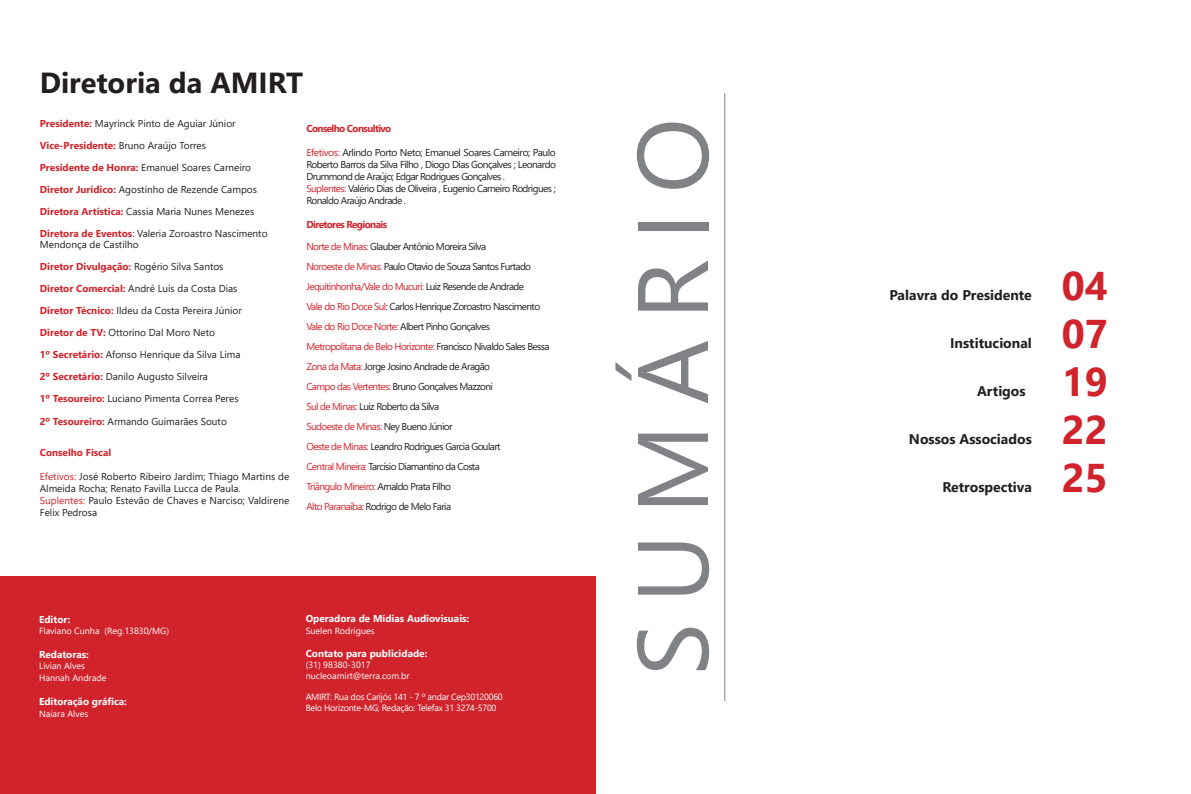
<style>
.page{position:relative;width:1191px;height:794px;background:#fff}
.page>*{position:absolute;margin:0;border:0;box-sizing:border-box;transform-origin:0 0}
.subtítulo{font:100px "Segoe UI";letter-spacing:.2em;color:#808285}
.subtítulo-2{font:700 40px "Segoe UI";color:#d0232c}
.TÍTULO_32{font:700 29px "Segoe UI";color:#231f20}
.subtítulo-3{font:700 14px "Segoe UI";color:#231f20}
.MATÉRIA_NOVO{font:10px/12px "Segoe UI";color:#231f20}
.MATÉRIA_NOVO-2{font:10px/12px "Segoe UI";letter-spacing:-.06em;color:#231f20;text-align:justify}
.MATÉRIA_NOVO-3{font:10px "Segoe UI";letter-spacing:-.06em;color:#d1232a}
.Estilo_de_parágrafo{font:700 10px "Segoe UI";color:#fff}
.MATÉRIA_NOVO-4{font:700 10px "Segoe UI";color:#d1232a}
.MATÉRIA_NOVO-5{font:700 10px "Segoe UI";letter-spacing:-.06em;color:#d1232a}
.Estilo_de_parágrafo-2{font:9px "Segoe UI";color:#fff}
.Estilo_de_parágrafo-3{font:9px/10.8px "Segoe UI";letter-spacing:-.03em;color:#fff}
.s1{font-weight:700;color:#d1232a}
.s2{font-weight:400;color:#231f20}
.s3{color:#d1232a}
.s4{color:#231f20}
</style>
<div class="page">
<hr style="left:724px;top:93px;width:1px;height:608px;background:#808285">
<div style="left:0;top:576px;width:595px;height:218px;background:#d0232c"></div>
<p class="TÍTULO_32" style="left:40px;top:55px;width:265px">Diretoria da AMIRT</p>
<p class="MATÉRIA_NOVO" style="left:40px;top:117px;width:197px"><span class="s1">Presidente:</span> Mayrinck Pinto de Aguiar Júnior</p>
<p class="MATÉRIA_NOVO" style="left:40px;top:139px;width:168px"><span class="s1">Vice-Presidente:</span> Bruno Araújo Torres</p>
<p class="MATÉRIA_NOVO" style="left:40px;top:161px;width:213px"><span class="s1">Presidente de Honra:</span> Emanuel Soares Carneiro</p>
<p class="MATÉRIA_NOVO" style="left:40px;top:183px;width:219px"><span class="s1">Diretor Jurídico:</span> Agostinho de Rezende Campos</p>
<p class="MATÉRIA_NOVO" style="left:40px;top:205px;width:216px"><span class="s1">Diretora Artística:</span> Cassia Maria Nunes Menezes</p>
<p class="MATÉRIA_NOVO" style="left:40px;top:227px;width:229px"><span class="s1">Diretora de Eventos</span>: Valeria Zoroastro Nascimento</p>
<p class="MATÉRIA_NOVO" style="left:40px;top:238px;width:100px">Mendonça de Castilho</p>
<p class="MATÉRIA_NOVO-4" style="left:40px;top:257px;width:185px">Diretor Divulgação: <span class="s2">Rogério Silva Santos</span></p>
<p class="MATÉRIA_NOVO" style="left:40px;top:282px;width:199px"><span class="s1">Diretor Comercial:</span> André Luís da Costa Dias</p>
<p class="MATÉRIA_NOVO" style="left:40px;top:304px;width:204px"><span class="s1">Diretor Técnico:</span> Ildeu da Costa Pereira Júnior</p>
<p class="MATÉRIA_NOVO" style="left:40px;top:326px;width:177px"><span class="s1">Diretor de TV:</span> Ottorino Dal Moro Neto</p>
<p class="MATÉRIA_NOVO" style="left:40px;top:348px;width:202px"><span class="s1">1º Secretário:</span> Afonso Henrique da Silva Lima</p>
<p class="MATÉRIA_NOVO" style="left:40px;top:370px;width:170px"><span class="s1">2º Secretário:</span> Danilo Augusto Silveira</p>
<p class="MATÉRIA_NOVO" style="left:40px;top:392px;width:200px"><span class="s1">1º Tesoureiro:</span> Luciano Pimenta Correa Peres</p>
<p class="MATÉRIA_NOVO" style="left:40px;top:415px;width:188px"><span class="s1">2º Tesoureiro:</span> Armando Guimarães Souto</p>
<p class="MATÉRIA_NOVO-4" style="left:40px;top:443px;width:73px">Conselho Fiscal</p>
<p class="MATÉRIA_NOVO" style="left:40px;top:470px;width:251px"><span class="s3">Efetivos:</span> José Roberto Ribeiro Jardim; Thiago Martins de<br>Almeida Rocha; Renato Favilla Lucca de Paula.</p>
<p class="MATÉRIA_NOVO" style="left:40px;top:494px;width:251px"><span class="s3">Suplentes:</span> Paulo Estevão de Chaves e Narciso; Valdirene<br>Felix Pedrosa</p>
<p class="MATÉRIA_NOVO-5" style="left:306px;top:119px;width:86px">Conselho Consultivo</p>
<p class="MATÉRIA_NOVO-2" style="left:306px;top:146px;width:251px"><span class="s3">Efetivos:</span> Arlindo Porto Neto; Emanuel Soares Carneiro; Paulo Roberto Barros da Silva Filho , Diogo Dias Gonçalves ; Leonardo Drummond de Araújo; Edgar Rodrigues Gonçalves .</p>
<p class="MATÉRIA_NOVO-2" style="left:306px;top:182px;width:251px"><span class="s3">Suplentes:</span> Valério Dias de Oliveira , Eugenio Carneiro Rodrigues ;<br>Ronaldo Araújo Andrade .</p>
<p class="MATÉRIA_NOVO-5" style="left:306px;top:215px;width:82px">Diretores Regionais</p>
<p class="MATÉRIA_NOVO-2" style="left:306px;top:240px;width:181px"><span class="s3">Norte de Minas:</span> Glauber Antônio Moreira Silva</p>
<p class="MATÉRIA_NOVO-2" style="left:306px;top:260px;width:226px"><span class="s3">Noroeste de Minas:</span> Paulo Otavio de Souza Santos Furtado</p>
<p class="MATÉRIA_NOVO-3" style="left:306px;top:277px;width:219px">Jequitinhonha/Vale do Mucuri: <span class="s4">Luiz Resende de Andrade</span></p>
<p class="MATÉRIA_NOVO-2" style="left:306px;top:300px;width:235px"><span class="s3">Vale do Rio Doce Sul</span>: Carlos Henrique Zoroastro Nascimento</p>
<p class="MATÉRIA_NOVO-2" style="left:306px;top:320px;width:185px"><span class="s3">Vale do Rio Doce Norte:</span> Albert Pinho Gonçalves</p>
<p class="MATÉRIA_NOVO-3" style="left:306px;top:337px;width:245px">Metropolitana de Belo Horizonte: <span class="s4">Francisco Nivaldo Sales Bessa</span></p>
<p class="MATÉRIA_NOVO-2" style="left:306px;top:360px;width:185px"><span class="s3">Zona da Mata:</span> Jorge Josino Andrade de Aragão</p>
<p class="MATÉRIA_NOVO-2" style="left:306px;top:380px;width:188px"><span class="s3">Campo das Vertentes:</span> Bruno Gonçalves Mazzoni</p>
<p class="MATÉRIA_NOVO-2" style="left:306px;top:400px;width:134px"><span class="s3">Sul de Minas:</span> Luiz Roberto da Silva</p>
<p class="MATÉRIA_NOVO-3" style="left:306px;top:417px;width:148px">Sudoeste de Minas: <span class="s4">Ney Bueno Júnior</span></p>
<p class="MATÉRIA_NOVO-2" style="left:306px;top:440px;width:196px"><span class="s3">Oeste de Minas:</span> Leandro Rodrigues Garcia Goulart</p>
<p class="MATÉRIA_NOVO-2" style="left:306px;top:460px;width:175px"><span class="s3">Central Mineira:</span> Tarcísio Diamantino da Costa</p>
<p class="MATÉRIA_NOVO-3" style="left:306px;top:477px;width:146px">Triângulo Mineiro: <span class="s4">Arnaldo Prata Filho</span></p>
<p class="MATÉRIA_NOVO-2" style="left:306px;top:500px;width:146px"><span class="s3">Alto Paranaíba:</span> Rodrigo de Melo Faria</p>
<p class="Estilo_de_parágrafo" style="left:39px;top:610px;width:33px">Editor:</p>
<p class="Estilo_de_parágrafo-2" style="left:39px;top:622px;width:131px">Flaviano Cunha (Reg.13830/MG)</p>
<p class="Estilo_de_parágrafo" style="left:39px;top:645px;width:51px">Redatoras:</p>
<p class="Estilo_de_parágrafo-2" style="left:39px;top:657px;width:47px">Lívian Alves</p>
<p class="Estilo_de_parágrafo-2" style="left:39px;top:669px;width:69px">Hannah Andrade</p>
<p class="Estilo_de_parágrafo" style="left:39px;top:691px;width:89px">Editoração gráfica:</p>
<p class="Estilo_de_parágrafo-2" style="left:39px;top:705px;width:51px">Naiara Alves</p>
<p class="Estilo_de_parágrafo" style="left:306px;top:609px;width:165px">Operadora de Mídias Audiovisuais:</p>
<p class="Estilo_de_parágrafo-2" style="left:306px;top:622px;width:70px">Suelen Rodrigues</p>
<p class="Estilo_de_parágrafo" style="left:306px;top:644px;width:123px">Contato para publicidade:</p>
<p class="Estilo_de_parágrafo-2" style="left:306px;top:656px;width:66px">(31) 98380-3017</p>
<p class="Estilo_de_parágrafo-2" style="left:306px;top:667px;width:105px">nucleoamirt@terra.com.br</p>
<p class="Estilo_de_parágrafo-3" style="left:306px;top:691px;width:199px">AMIRT: Rua dos Carijós 141 - 7 º andar Cep30120060<br>Belo Horizonte-MG; Redação: Telefax 31 3274-5700</p>
<p class="subtítulo" style="left:578px;top:676px;width:559px;rotate:-90deg">SUMÁRIO</p>
<p class="subtítulo-3" style="left:889px;top:282px;width:144px">Palavra do Presidente</p>
<p class="subtítulo-3" style="left:950px;top:330px;width:83px">Institucional</p>
<p class="subtítulo-3" style="left:977px;top:378px;width:50px">Artigos</p>
<p class="subtítulo-3" style="left:909px;top:426px;width:124px">Nossos Associados</p>
<p class="subtítulo-3" style="left:942px;top:474px;width:91px">Retrospectiva</p>
<p class="subtítulo-2" style="left:1061px;top:248px;width:47px">04</p>
<p class="subtítulo-2" style="left:1061px;top:296px;width:47px">07</p>
<p class="subtítulo-2" style="left:1061px;top:344px;width:47px">19</p>
<p class="subtítulo-2" style="left:1061px;top:392px;width:47px">22</p>
<p class="subtítulo-2" style="left:1061px;top:440px;width:47px">25</p>
</div>
